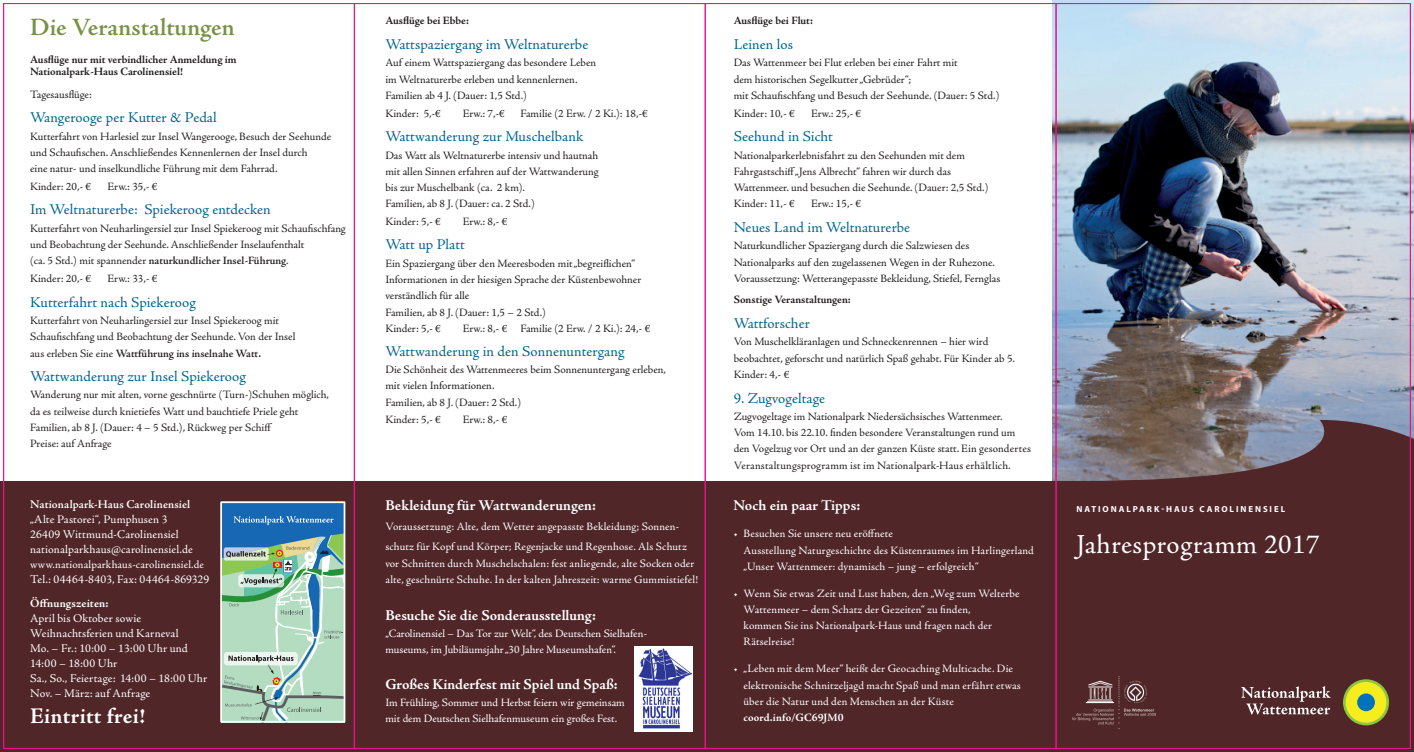
<style>
.page{position:relative;width:1414px;height:752px;background:#fff}
.page>*{position:absolute;margin:0;border:0;box-sizing:border-box;transform-origin:0 0}
.t1{font:27.5px "Adobe Jenson Pro";letter-spacing:.02em;color:#fff}
.t2{font:600 25px "Adobe Jenson Pro";color:#789245}
.t3{font:700 22.5px "Adobe Jenson Pro";letter-spacing:.015em;color:#fff}
.t4{font:15px "Adobe Jenson Pro";color:#01668f}
.t5{font:700 15px "Adobe Jenson Pro";letter-spacing:-.005em;color:#fff}
.t6{font:11.88px/15px "Adobe Jenson Pro";letter-spacing:.015em;color:#fff}
.t7{font:600 11.88px "Adobe Jenson Pro";letter-spacing:.005em;color:#fff}
.t8{font:700 11.88px "Adobe Jenson Pro";letter-spacing:.01em;color:#fff}
.t9{font:11.25px/16.2px "Adobe Jenson Pro";color:#231f20}
.t10{font:11.25px/16.2px "Adobe Jenson Pro";letter-spacing:.01em;color:#fff}
.t11{font:700 11.25px/12.5px "Adobe Jenson Pro";letter-spacing:-.005em;color:#231f20}
.t12{font:700 11.25px "Adobe Jenson Pro";letter-spacing:.01em;color:#fff}
.t13{font:700 8.75px "Myriad Pro";letter-spacing:.22em;color:#fff}
.s1{font-weight:600}
</style>
<div class="page">
<div style="left:0;top:481px;width:340px;height:270px;background:#502629"></div>
<img style="left:1052px;top:0;width:362px;height:419px">
<svg style="left:340px;top:419px;width:1074px;height:332px;background:#694549"></svg>
<svg style="left:1343px;top:679px;width:46px;height:46px"></svg>
<div style="left:1345px;top:681px;width:41px;height:41px;background:#f5ed1e;border-radius:50%"></div>
<div style="left:1357px;top:693px;width:18px;height:17px;background:#0072bc;border-radius:50%"></div>
<svg style="left:1241px;top:685px;width:89px;height:29px;background:#775759"></svg>
<img style="left:1072px;top:676px;width:83px;height:51px">
<svg style="left:223px;top:504px;width:119px;height:215px;background:#90bcb5"></svg>
<div style="left:220px;top:501px;width:125px;height:221px;border:2px solid #fff"></div>
<svg style="left:635px;top:646px;width:58px;height:85px"></svg>
<img style="left:637px;top:646px;width:56px;height:82px">
<h2 class="t2" style="left:30px;top:13px;width:206px">Die Veranstaltungen</h2>
<p class="t11" style="left:30px;top:53px;width:208px">Ausflüge nur mit verbindlicher Anmeldung im<br>Nationalpark-Haus Carolinensiel!</p>
<p class="t9" style="left:30px;top:86px;width:63px">Tagesausflüge:</p>
<h3 class="t4" style="left:30px;top:109px;width:188px">Wangerooge per Kutter &amp; Pedal</h3>
<p class="t9" style="left:30px;top:128px;width:303px">Kutterfahrt von Harlesiel zur Insel Wangerooge, Besuch der Seehunde und Schaufischen. Anschließendes Kennenlernen der Insel durch<br>eine natur- und inselkundliche Führung mit dem Fahrrad.</p>
<p class="t9" style="left:30px;top:178px;width:62px">Kinder: 20,- €</p>
<p class="t9" style="left:108px;top:178px;width:51px">Erw.: 35,- €</p>
<h3 class="t4" style="left:30px;top:201px;width:242px">Im Weltnaturerbe: Spiekeroog entdecken</h3>
<p class="t9" style="left:30px;top:220px;width:317px">Kutterfahrt von Neuharlingersiel zur Insel Spiekeroog mit Schaufischfang und Beobachtung der Seehunde. Anschließender Inselaufenthalt<br>(ca. 5 Std.) mit spannender <span class="s1">naturkundlicher Insel-Führung</span>.</p>
<p class="t9" style="left:30px;top:270px;width:62px">Kinder: 20,- €</p>
<p class="t9" style="left:108px;top:270px;width:51px">Erw.: 33,- €</p>
<h3 class="t4" style="left:30px;top:293px;width:167px">Kutterfahrt nach Spiekeroog</h3>
<p class="t9" style="left:30px;top:312px;width:267px">Kutterfahrt von Neuharlingersiel zur Insel Spiekeroog mit<br>Schaufischfang und Beobachtung der Seehunde. Von der Insel aus erleben Sie eine <span class="s1">Wattführung ins inselnahe Watt.</span></p>
<h3 class="t4" style="left:30px;top:368px;width:217px">Wattwanderung zur Insel Spiekeroog</h3>
<p class="t9" style="left:30px;top:387px;width:300px">Wanderung nur mit alten, vorne geschnürte (Turn-)Schuhen möglich, da es teilweise durch knietiefes Watt und bauchtiefe Priele geht Familien, ab 8 J. (Dauer: 4 – 5 Std.), Rückweg per Schiff<br>Preise: auf Anfrage</p>
<p class="t7" style="left:30px;top:497px;width:162px">Nationalpark-Haus Carolinensiel</p>
<p class="t6" style="left:30px;top:512px;width:164px">„Alte Pastorei“, Pumphusen 3<br>26409 Wittmund-Carolinensiel nationalparkhaus@carolinensiel.de</p>
<p class="t10" style="left:30px;top:556px;width:175px">www.nationalparkhaus-carolinensiel.de</p>
<p class="t6" style="left:30px;top:572px;width:181px">Tel.: 04464-8403, Fax: 04464-869329</p>
<p class="t8" style="left:30px;top:596px;width:80px">Öffnungszeiten:</p>
<p class="t6" style="left:30px;top:610px;width:179px">April bis Oktober sowie<br>Weihnachtsferien und Karneval<br>Mo. – Fr.: 10:00 – 13:00 Uhr und<br>14:00 – 18:00 Uhr<br>Sa., So., Feiertage: 14:00 – 18:00 Uhr<br>Nov. – März: auf Anfrage</p>
<h3 class="t3" style="left:30px;top:702px;width:117px">Eintritt frei!</h3>
<p class="t11" style="left:385px;top:15px;width:85px">Ausflüge bei Ebbe:</p>
<h3 class="t4" style="left:385px;top:36px;width:204px">Wattspaziergang im Weltnaturerbe</h3>
<p class="t9" style="left:385px;top:55px;width:212px">Auf einem Wattspaziergang das besondere Leben im Weltnaturerbe erleben und kennenlernen.<br>Familien ab 4 J. (Dauer: 1,5 Std.)</p>
<p class="t9" style="left:385px;top:105px;width:57px">Kinder: 5,-€</p>
<p class="t9" style="left:463px;top:105px;width:43px">Erw.: 7,-€</p>
<p class="t9" style="left:520px;top:105px;width:129px">Familie (2 Erw. / 2 Ki.): 18,-€</p>
<h3 class="t4" style="left:385px;top:128px;width:199px">Wattwanderung zur Muschelbank</h3>
<p class="t9" style="left:385px;top:147px;width:215px">Das Watt als Weltnaturerbe intensiv und hautnah mit allen Sinnen erfahren auf der Wattwanderung bis zur Muschelbank (ca. 2 km).<br>Familien, ab 8 J. (Dauer: ca. 2 Std.)</p>
<p class="t9" style="left:385px;top:213px;width:57px">Kinder: 5,- €</p>
<p class="t9" style="left:463px;top:213px;width:46px">Erw.: 8,- €</p>
<h3 class="t4" style="left:385px;top:236px;width:81px">Watt up Platt</h3>
<p class="t9" style="left:385px;top:255px;width:257px">Ein Spaziergang über den Meeresboden mit „begreiflichen“ Informationen in der hiesigen Sprache der Küstenbewohner verständlich für alle<br>Familien, ab 8 J. (Dauer: 1,5 – 2 Std.)<br>Kinder: 5,- €</p>
<p class="t9" style="left:463px;top:320px;width:189px">Erw.: 8,- € Familie (2 Erw. / 2 Ki.): 24,- €</p>
<h3 class="t4" style="left:385px;top:343px;width:241px">Wattwanderung in den Sonnenuntergang</h3>
<p class="t9" style="left:385px;top:361px;width:282px">Die Schönheit des Wattenmeeres beim Sonnenuntergang erleben, mit vielen Informationen.</p>
<p class="t9" style="left:385px;top:394px;width:137px">Familien, ab 8 J. (Dauer: 2 Std.)<br>Kinder: 5,- €</p>
<p class="t9" style="left:463px;top:411px;width:46px">Erw.: 8,- €</p>
<h3 class="t5" style="left:385px;top:497px;width:212px">Bekleidung für Wattwanderungen:</h3>
<p class="t10" style="left:385px;top:516px;width:303px;line-height:20px">Voraussetzung: Alte, dem Wetter angepasste Bekleidung; Sonnen&shy;schutz für Kopf und Körper; Regenjacke und Regenhose. Als Schutz</p>
<p class="t10" style="left:385px;top:555px;width:314px">vor Schnitten durch Muschelschalen: fest anliegende, alte Socken oder alte, geschnürte Schuhe. In der kalten Jahreszeit: warme Gummistiefel!</p>
<h3 class="t5" style="left:385px;top:607px;width:212px">Besuche Sie die Sonderausstellung:</h3>
<p class="t10" style="left:385px;top:625px;width:263px">„Carolinensiel – Das Tor zur Welt“, des Deutschen Sielhafen&shy;museums, im Jubiläumsjahr „30 Jahre Museumshafen“.</p>
<h3 class="t5" style="left:385px;top:675px;width:234px">Großes Kinderfest mit Spiel und Spaß:</h3>
<p class="t10" style="left:385px;top:693px;width:241px">Im Frühling, Sommer und Herbst feiern wir gemeinsam mit dem Deutschen Sielhafenmuseum ein großes Fest.</p>
<p class="t11" style="left:734px;top:15px;width:81px">Ausflüge bei Flut:</p>
<h3 class="t4" style="left:734px;top:36px;width:61px">Leinen los</h3>
<p class="t9" style="left:734px;top:55px;width:267px">Das Wattenmeer bei Flut erleben bei einer Fahrt mit<br>dem historischen Segelkutter „Gebrüder“;<br>mit Schaufischfang und Besuch der Seehunde. (Dauer: 5 Std.)</p>
<p class="t9" style="left:734px;top:105px;width:62px">Kinder: 10,- €</p>
<p class="t9" style="left:811px;top:105px;width:51px">Erw.: 25,- €</p>
<h3 class="t4" style="left:734px;top:128px;width:101px">Seehund in Sicht</h3>
<p class="t9" style="left:734px;top:147px;width:256px">Nationalparkerlebnisfahrt zu den Seehunden mit dem Fahrgastschiff„Jens Albrecht“ fahren wir durch das Wattenmeer. und besuchen die Seehunde. (Dauer: 2,5 Std.)<br>Kinder: 11,- €</p>
<p class="t9" style="left:811px;top:196px;width:51px">Erw.: 15,- €</p>
<h3 class="t4" style="left:734px;top:218px;width:178px">Neues Land im Weltnaturerbe</h3>
<p class="t9" style="left:734px;top:238px;width:268px">Naturkundlicher Spaziergang durch die Salzwiesen des<br>Nationalparks auf den zugelassenen Wegen in der Ruhezone.<br>Voraussetzung: Wetterangepasste Bekleidung, Stiefel, Fernglas</p>
<p class="t11" style="left:734px;top:294px;width:119px">Sonstige Veranstaltungen:</p>
<h3 class="t4" style="left:734px;top:315px;width:78px">Wattforscher</h3>
<p class="t9" style="left:734px;top:334px;width:283px">Von Muschelkläranlagen und Schneckenrennen – hier wird beobachtet, geforscht und natürlich Spaß gehabt. Für Kinder ab 5.<br>Kinder: 4,- €</p>
<h3 class="t4" style="left:734px;top:389px;width:93px">9. Zugvogeltage</h3>
<p class="t9" style="left:734px;top:408px;width:299px">Zugvogeltage im Nationalpark Niedersächsisches Wattenmeer.<br>Vom 14.10. bis 22.10. finden besondere Veranstaltungen rund um den Vogelzug vor Ort und an der ganzen Küste statt. Ein gesondertes Veranstaltungsprogramm ist im Nationalpark-Haus erhältlich.</p>
<h3 class="t5" style="left:733px;top:497px;width:128px">Noch ein paar Tipps:</h3>
<p class="t10" style="left:743px;top:525px;width:292px;text-indent:-10px">• Besuchen Sie unsere neu eröffnete<br>Ausstellung Naturgeschichte des Küstenraumes im Harlingerland „Unser Wattenmeer: dynamisch – jung – erfolgreich“</p>
<p class="t10" style="left:743px;top:585px;width:277px;text-indent:-10px">• Wenn Sie etwas Zeit und Lust haben, den „Weg zum Welterbe Wattenmeer – dem Schatz der Gezeiten“ zu finden,<br>kommen Sie ins Nationalpark-Haus und fragen nach der Rätselreise!</p>
<p class="t10" style="left:743px;top:660px;width:279px;text-indent:-10px">• „Leben mit dem Meer“ heißt der Geocaching Multicache. Die elektronische Schnitzeljagd macht Spaß und man erfährt etwas über die Natur und den Menschen an der Küste</p>
<p class="t12" style="left:743px;top:710px;width:102px">coord.info/GC69JM0</p>
<p class="t13" style="left:1076px;top:503px;width:210px">NATIONALPARK-HAUS CAROLINENSIEL</p>
<h1 class="t1" style="left:1076px;top:528px;width:245px">Jahresprogramm 2017</h1>
</div>
